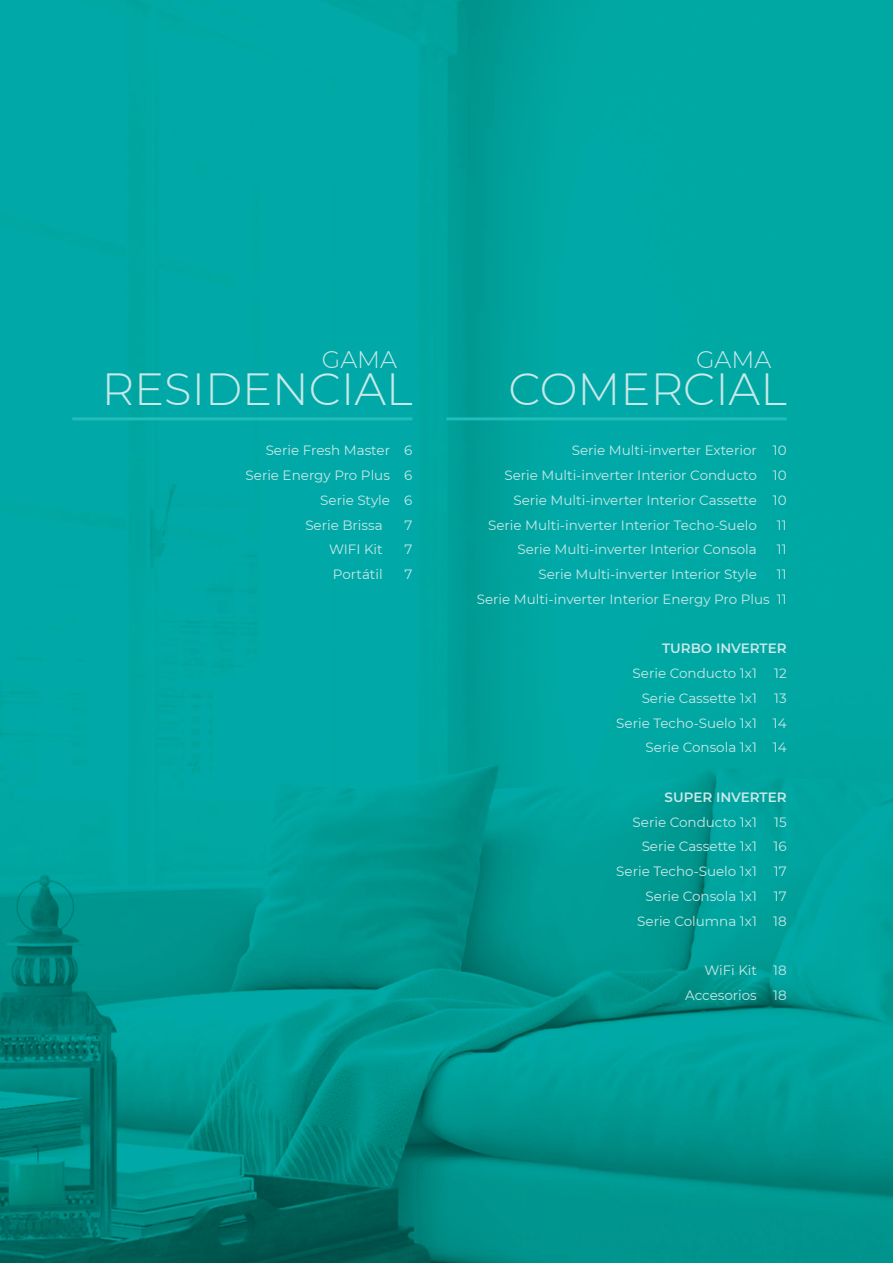
<style>
.page{position:relative;width:893px;height:1263px;background:#fff}
.page>*{position:absolute;margin:0;border:0;box-sizing:border-box;transform-origin:0 0}
.t1{font:300 45px "Montserrat";color:#c9e8e9}
.t2{font:300 24px "Montserrat";color:#c9e8e9}
.t3{font:13.5px/24.8px "Montserrat";color:#c9e8e9;text-align:right}
.t4{font:600 13.5px "Montserrat";color:#c9e8e9}
</style>
<div class="page">
<img style="left:0;top:0;width:893px;height:1263px">
<hr style="left:446px;top:417px;width:341px;height:3px;background:#21bdbb">
<hr style="left:72px;top:417px;width:340px;height:3px;background:#21bdbb">
<h2 class="t2" style="left:322px;top:343px;width:77px">GAMA</h2>
<h1 class="t1" style="left:102px;top:359px;width:312px">RESIDENCIAL</h1>
<p class="t3" style="left:266px;top:438px;width:148px">Serie Fresh Master 6</p>
<p class="t3" style="left:246px;top:462px;width:168px">Serie Energy Pro Plus 6</p>
<p class="t3" style="left:320px;top:487px;width:94px">Serie Style 6</p>
<p class="t3" style="left:305px;top:512px;width:79px">Serie Brissa</p>
<p class="t3" style="left:404px;top:512px;width:9px">7</p>
<p class="t3" style="left:329px;top:537px;width:55px">WIFI Kit</p>
<p class="t3" style="left:404px;top:537px;width:9px">7</p>
<p class="t3" style="left:333px;top:561px;width:51px">Portátil</p>
<p class="t3" style="left:404px;top:561px;width:9px">7</p>
<h2 class="t2" style="left:696px;top:343px;width:77px">GAMA</h2>
<h1 class="t1" style="left:508px;top:359px;width:280px">COMERCIAL</h1>
<p class="t3" style="left:572px;top:438px;width:216px">Serie Multi-inverter Exterior 10</p>
<p class="t3" style="left:504px;top:462px;width:284px">Serie Multi-inverter Interior Conducto 10</p>
<p class="t3" style="left:513px;top:487px;width:275px">Serie Multi-inverter Interior Cassette 10</p>
<p class="t3" style="left:488px;top:512px;width:270px">Serie Multi-inverter Interior Techo-Suelo</p>
<p class="t3" style="left:777px;top:512px;width:11px">11</p>
<p class="t3" style="left:517px;top:537px;width:241px">Serie Multi-inverter Interior Consola</p>
<p class="t3" style="left:777px;top:537px;width:11px">11</p>
<p class="t3" style="left:538px;top:561px;width:220px">Serie Multi-inverter Interior Style</p>
<p class="t3" style="left:477px;top:561px;width:311px">11<br>Serie Multi-inverter Interior Energy Pro Plus 11</p>
<p class="t4" style="left:662px;top:639px;width:126px">TURBO INVERTER</p>
<p class="t3" style="left:633px;top:660px;width:126px">Serie Conducto 1x1</p>
<p class="t3" style="left:774px;top:660px;width:14px">12</p>
<p class="t3" style="left:642px;top:685px;width:117px">Serie Cassette 1x1</p>
<p class="t3" style="left:616px;top:685px;width:172px">13<br>Serie Techo-Suelo 1x1 14<br>Serie Consola 1x1 14</p>
<p class="t4" style="left:665px;top:787px;width:124px">SUPER INVERTER</p>
<p class="t3" style="left:633px;top:809px;width:126px">Serie Conducto 1x1</p>
<p class="t3" style="left:774px;top:809px;width:14px">15</p>
<p class="t3" style="left:642px;top:834px;width:146px">Serie Cassette 1x1 16</p>
<p class="t3" style="left:616px;top:858px;width:142px">Serie Techo-Suelo 1x1</p>
<p class="t3" style="left:774px;top:858px;width:14px">17</p>
<p class="t3" style="left:646px;top:883px;width:113px">Serie Consola 1x1</p>
<p class="t3" style="left:637px;top:883px;width:151px">17<br>Serie Columna 1x1 18</p>
<p class="t3" style="left:685px;top:957px;width:103px">WiFi Kit 18<br>Accesorios 18</p>
</div>
